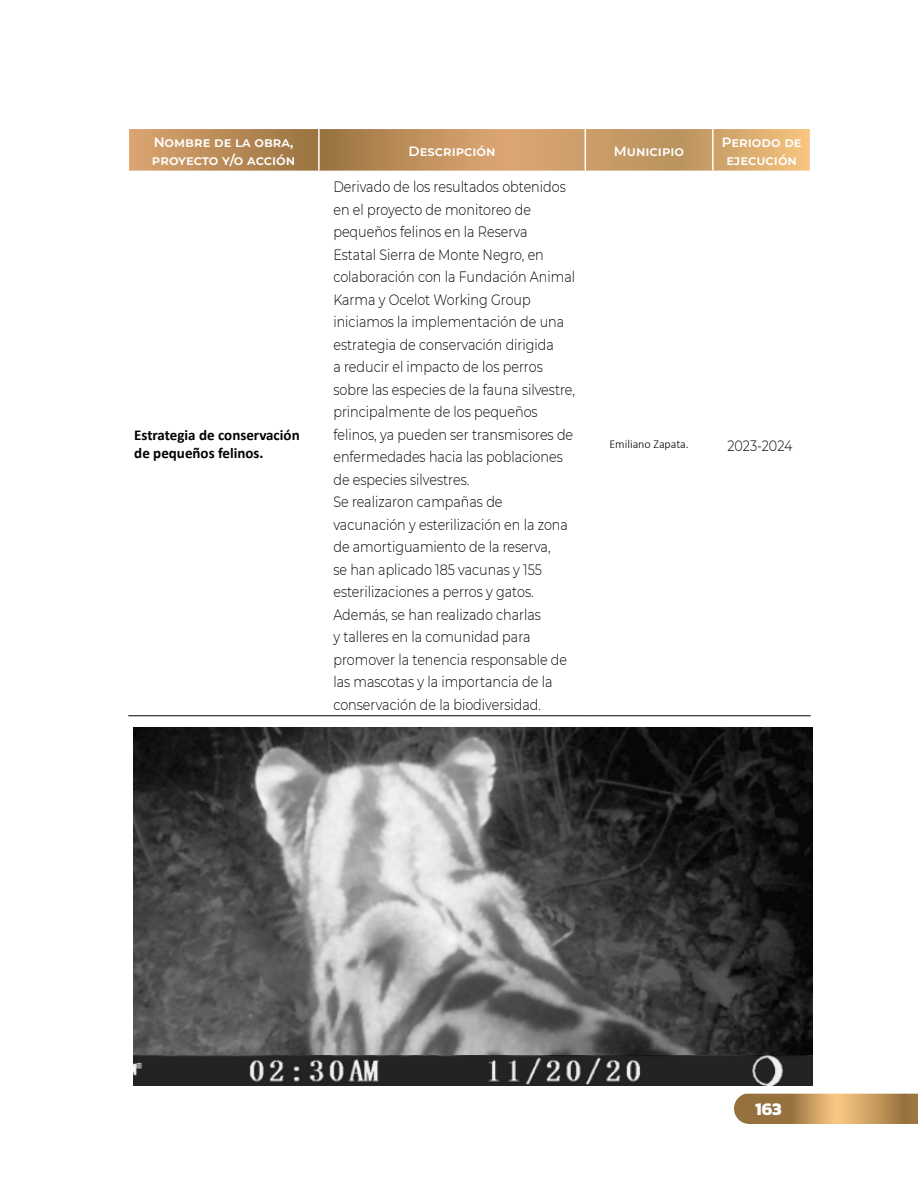
<style>
.page{position:relative;width:918px;height:1188px;background:#fff}
.page>*{position:absolute;margin:0;border:0;box-sizing:border-box;transform-origin:0 0}
.t1{font:700 18px "Kanit";color:#fff}
.t2{font:300 15px/22.5px "Montserrat";color:#000;scale:.85 1}
.t3{font:700 15px/18px "Calibri";color:#000}
.t4{font:600 13.5px/18px "Montserrat";color:#fff}
.t5{font:300 12px "Calibri";color:#000}
</style>
<div class="page">
<svg style="left:734px;top:1094px;width:184px;height:30px;background:#b99057"></svg>
<svg style="left:129px;top:129px;width:681px;height:42px;background:#c59763"></svg>
<hr style="left:318px;top:129px;width:2px;height:42px;background:#fff">
<hr style="left:585px;top:129px;width:1px;height:42px;background:#fff">
<hr style="left:712px;top:129px;width:2px;height:42px;background:#fff">
<hr style="left:128px;top:715px;width:191px;height:1px;background:#000">
<hr style="left:319px;top:715px;width:266px;height:1px;background:#000">
<hr style="left:585px;top:715px;width:128px;height:1px;background:#000">
<hr style="left:713px;top:715px;width:98px;height:1px;background:#000">
<img style="left:133px;top:727px;width:680px;height:328px">
<img style="left:133px;top:1055px;width:680px;height:31px">
<p class="t4" style="left:152px;top:133px;width:145px">Nombre de la obra, proyecto y/o acción</p>
<p class="t4" style="left:409px;top:142px;width:89px">Descripción</p>
<p class="t4" style="left:614px;top:142px;width:72px">Municipio</p>
<p class="t4" style="left:722px;top:133px;width:81px;text-align:center">Periodo de ej ecución</p>
<p class="t3" style="left:134px;top:426px;width:167px">Estrategia de conservación de pequeños felinos.</p>
<p class="t2" style="left:333px;top:175px;width:286px">Derivado de los resultados obtenidos en el proyecto de monitoreo de pequeños felinos en la Reserva<br>Estatal Sierra de Monte Negro, en colaboración con la Fundación Animal Karma y Ocelot Working Group iniciamos la implementación de una estrategia de conservación dirigida<br>a reducir el impacto de los perros sobre las especies de la fauna silvestre, principalmente de los pequeños felinos, ya pueden ser transmisores de enfermedades hacia las poblaciones de especies silvestres.<br>Se realizaron campañas de vacunación y esterilización en la zona de amortiguamiento de la reserva,<br>se han aplicado 185 vacunas y 155 esterilizaciones a perros y gatos.<br>Además, se han realizado charlas<br>y talleres en la comunidad para promover la tenencia responsable de las mascotas y la importancia de la conservación de la biodiversidad.</p>
<p class="t5" style="left:609px;top:437px;width:81px">Emiliano Zapata.</p>
<p class="t2" style="left:727px;top:434px;width:78px">2023-2024</p>
<p class="t1" style="left:755px;top:1095px;width:28px">163</p>
</div>
